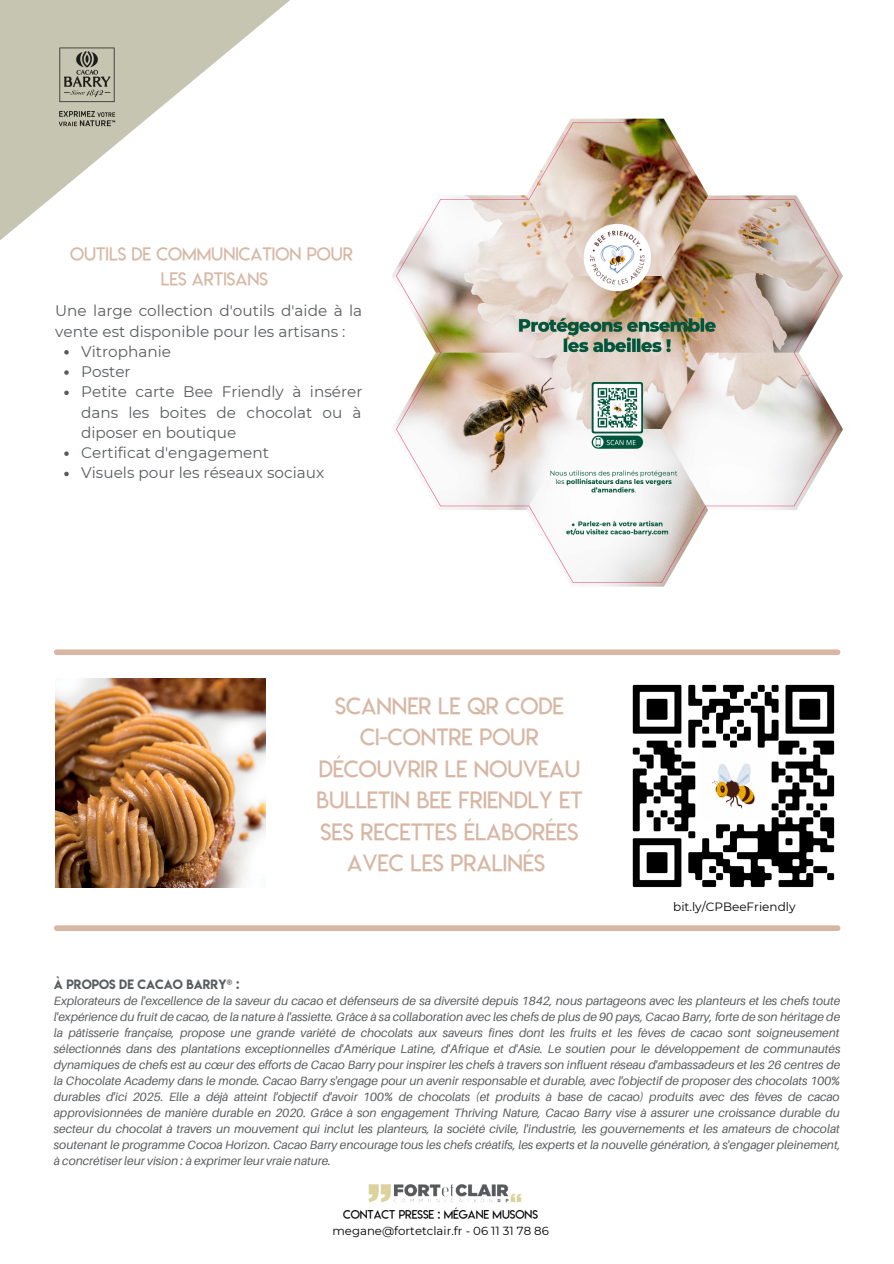
<style>
.page{position:relative;width:894px;height:1264px;background:#fff}
.page>*{position:absolute;margin:0;border:0;box-sizing:border-box;transform-origin:0 0}
.t1{font:23.1px/31.5px "Lemon Milklight";color:#d7b7a4;text-align:center}
.t2{font:18px "Lemon Milklight";color:#d7b7a4}
.t3{font:15.3px/20.2px "Montserrat";color:#595c5e;text-align:justify}
.t4{font:italic 12px/16px "Aileron";color:#595c5e;text-align:justify}
.t5{font:12px "Lemon Milk";color:#595c5e}
.t6{font:12px "Montserrat";color:#000}
.t7{font:11.7px "Montserrat";color:#000}
.t8{font:11.7px "Lemon Milklight";color:#000}
</style>
<div class="page">
<img style="left:368px;top:1184px;width:154px;height:19px">
<img style="left:393px;top:119px;width:450px;height:468px">
<svg style="left:0;top:0;width:447px;height:398px"></svg>
<img style="left:38px;top:28px;width:99px;height:103px">
<img style="left:632px;top:684px;width:203px;height:204px">
<div style="left:57px;top:649px;width:780px;height:6px;background:#d7b7a4"></div>
<div style="left:57px;top:925px;width:780px;height:6px;background:#d7b7a4"></div>
<img style="left:56px;top:678px;width:209px;height:210px">
<svg style="left:64px;top:350px;width:5px;height:4px"></svg>
<svg style="left:64px;top:370px;width:5px;height:5px"></svg>
<svg style="left:64px;top:390px;width:5px;height:5px"></svg>
<svg style="left:64px;top:451px;width:5px;height:5px"></svg>
<svg style="left:64px;top:471px;width:5px;height:5px"></svg>
<p class="t2" style="left:70px;top:243px;width:284px">OUTILS DE COMMUNICATION POUR</p>
<p class="t2" style="left:161px;top:268px;width:109px">LES ARTISANS</p>
<p class="t3" style="left:55px;top:300px;width:308px">Une large collection d'outils d'aide à la vente est disponible pour les artisans :</p>
<p class="t3" style="left:81px;top:341px;width:91px">Vitrophanie</p>
<p class="t3" style="left:81px;top:361px;width:51px">Poster</p>
<p class="t3" style="left:81px;top:382px;width:283px">Petite carte Bee Friendly à insérer dans les boites de chocolat ou à diposer en boutique</p>
<p class="t3" style="left:81px;top:442px;width:189px">Certificat d'engagement</p>
<p class="t3" style="left:81px;top:463px;width:244px">Visuels pour les réseaux sociaux</p>
<p class="t1" style="left:335px;top:690px;width:230px">SCANNER LE QR CODE</p>
<p class="t1" style="left:316px;top:721px;width:267px">CI-CONTRE POUR<br>DÉCOUVRIR LE NOUVEAU<br>BULLETIN BEE FRIENDLY ET<br>SES RECETTES ÉLABORÉES<br>AVEC LES PRALINÉS</p>
<p class="t6" style="left:673px;top:899px;width:124px">bit.ly/CPBeeFriendly</p>
<p class="t5" style="left:54px;top:975px;width:187px">À PROPOS DE CACAO BARRY® :</p>
<p class="t4" style="left:54px;top:992px;width:787px">Explorateurs de l'excellence de la saveur du cacao et défenseurs de sa diversité depuis 1842, nous partageons avec les planteurs et les chefs toute l'expérience du fruit de cacao, de la nature à l'assiette. Grâce à sa collaboration avec les chefs de plus de 90 pays, Cacao Barry, forte de son héritage de la pâtisserie française, propose une grande variété de chocolats aux saveurs fines dont les fruits et les fèves de cacao sont soigneusement sélectionnés dans des plantations exceptionnelles d'Amérique Latine, d'Afrique et d'Asie. Le soutien pour le développement de communautés dynamiques de chefs est au cœur des efforts de Cacao Barry pour inspirer les chefs à travers son influent réseau d'ambassadeurs et les 26 centres de la Chocolate Academy dans le monde. Cacao Barry s'engage pour un avenir responsable et durable, avec l'objectif de proposer des chocolats 100% durables d'ici 2025. Elle a déjà atteint l'objectif d'avoir 100% de chocolats (et produits à base de cacao) produits avec des fèves de cacao approvisionnées de manière durable en 2020. Grâce à son engagement Thriving Nature, Cacao Barry vise à assurer une croissance durable du secteur du chocolat à travers un mouvement qui inclut les planteurs, la société civile, l'industrie, les gouvernements et les amateurs de chocolat soutenant le programme Cocoa Horizon. Cacao Barry encourage tous les chefs créatifs, les experts et la nouvelle génération, à s'engager pleinement, à concrétiser leur vision : à exprimer leur vraie nature.</p>
<p class="t8" style="left:343px;top:1207px;width:196px">CONTACT PRESSE : MÉGANE MUSONS</p>
<p class="t7" style="left:332px;top:1223px;width:218px">megane@fortetclair.fr - 06 11 31 78 86</p>
</div>
